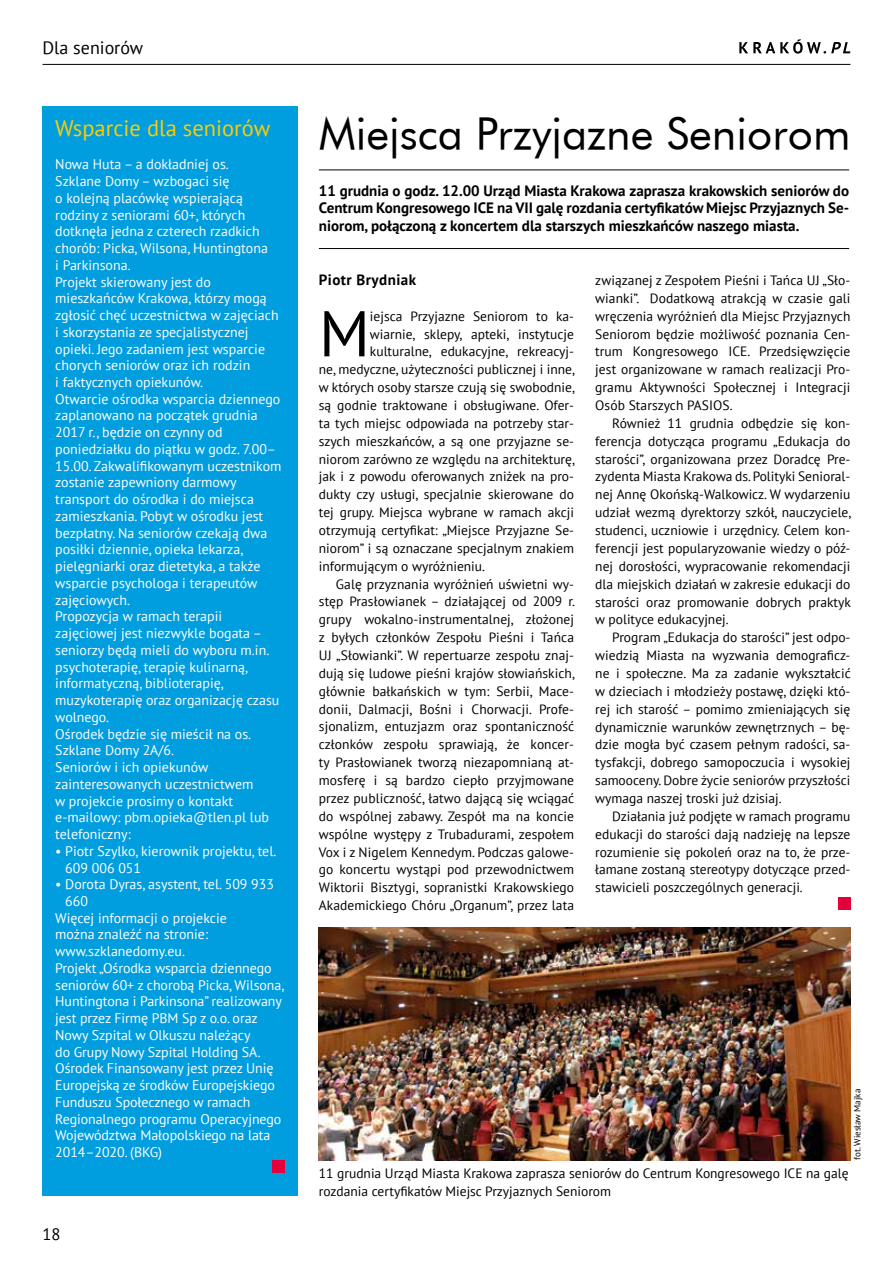
<style>
.page{position:relative;width:893px;height:1263px;background:#fff}
.page>*{position:absolute;margin:0;border:0;box-sizing:border-box;transform-origin:0 0}
.t1{font:64.5px "PT Sans";color:#000}
.t2{font:43.05px "Futura PL";color:#000}
.t3{font:22.5px "PT Sans";color:#fc0}
.t4{font:18px "PT Sans";color:#000}
.t5{font:16.5px "PT Sans";color:#000}
.t6{font:700 15px/17.9px "PT Sans";color:#000;text-align:justify}
.t7{font:700 15px "PT Sans";letter-spacing:.03em;color:#000}
.t8{font:13.95px/16.8px "PT Sans";color:#fff}
.t9{font:13.5px/17.9px "PT Sans";color:#000;text-align:justify}
.t10{font:9px "PT Sans";color:#000}
</style>
<div class="page">
<hr style="left:43px;top:64px;width:807px;height:1px;background:#000">
<svg style="left:739px;top:39px;width:111px;height:15px"></svg>
<div style="left:838px;top:897px;width:12px;height:13px;background:#e4003a"></div>
<hr style="left:319px;top:170px;width:530px;height:1px;background:#000">
<hr style="left:319px;top:248px;width:530px;height:1px;background:#000">
<div style="left:43px;top:106px;width:255px;height:1090px;background:#009ddf"></div>
<div style="left:272px;top:1160px;width:13px;height:12px;background:#e4003a"></div>
<img style="left:319px;top:928px;width:531px;height:232px">
<h3 class="t4" style="left:43px;top:36px;width:102px">Dla seniorów</h3>
<h3 class="t3" style="left:55px;top:114px;width:216px">Wsparcie dla seniorów</h3>
<p class="t8" style="left:55px;top:156px;width:228px">Nowa Huta – a dokładniej os.<br>Szklane Domy – wzbogaci się<br>o kolejną placówkę wspierającą rodziny z seniorami 60+, których dotknęła jedna z czterech rzadkich chorób: Picka, Wilsona, Huntingtona<br>i Parkinsona.<br>Projekt skierowany jest do mieszkańców Krakowa, którzy mogą zgłosić chęć uczestnictwa w zajęciach i skorzystania ze specjalistycznej opieki. Jego zadaniem jest wsparcie chorych seniorów oraz ich rodzin<br>i faktycznych opiekunów.<br>Otwarcie ośrodka wsparcia dziennego zaplanowano na początek grudnia<br>2017 r., będzie on czynny od poniedziałku do piątku w godz. 7.00–<br>15.00. Zakwalifikowanym uczestnikom zostanie zapewniony darmowy transport do ośrodka i do miejsca zamieszkania. Pobyt w ośrodku jest bezpłatny. Na seniorów czekają dwa posiłki dziennie, opieka lekarza, pielęgniarki oraz dietetyka, a także wsparcie psychologa i terapeutów zajęciowych.<br>Propozycja w ramach terapii zajęciowej jest niezwykle bogata – seniorzy będą mieli do wyboru m.in. psychoterapię, terapię kulinarną, informatyczną, biblioterapię, muzykoterapię oraz organizację czasu wolnego.<br>Ośrodek będzie się mieścił na os.<br>Szklane Domy 2A/6.<br>Seniorów i ich opiekunów zainteresowanych uczestnictwem<br>w projekcie prosimy o kontakt e-mailowy: pbm.opieka@tlen.pl lub telefoniczny:</p>
<p class="t8" style="left:65px;top:842px;width:213px;text-indent:-10px">• Piotr Szylko, kierownik projektu, tel.<br>609 006 051</p>
<p class="t8" style="left:55px;top:876px;width:220px">• Dorota Dyras, asystent, tel. 509 933</p>
<p class="t8" style="left:65px;top:892px;width:24px">660</p>
<p class="t8" style="left:55px;top:909px;width:173px">Więcej informacji o projekcie</p>
<p class="t8" style="left:55px;top:926px;width:154px">można znaleźć na stronie:</p>
<p class="t8" style="left:55px;top:942px;width:131px">www.szklanedomy.eu.</p>
<p class="t8" style="left:55px;top:959px;width:218px">Projekt „Ośrodka wsparcia dziennego</p>
<p class="t8" style="left:55px;top:976px;width:231px">seniorów 60+ z chorobą Picka, Wilsona,</p>
<p class="t8" style="left:55px;top:993px;width:228px">Huntingtona i Parkinsona” realizowany</p>
<p class="t8" style="left:55px;top:1009px;width:204px">jest przez Firmę PBM Sp z o.o. oraz</p>
<p class="t8" style="left:55px;top:1026px;width:197px">Nowy Szpital w Olkuszu należący</p>
<p class="t8" style="left:55px;top:1043px;width:207px">do Grupy Nowy Szpital Holding SA.</p>
<p class="t8" style="left:55px;top:1060px;width:220px">Ośrodek Finansowany jest przez Unię</p>
<p class="t8" style="left:55px;top:1076px;width:221px">Europejską ze środków Europejskiego</p>
<p class="t8" style="left:55px;top:1093px;width:197px">Funduszu Społecznego w ramach</p>
<p class="t8" style="left:55px;top:1110px;width:228px">Regionalnego programu Operacyjnego</p>
<p class="t8" style="left:55px;top:1127px;width:217px">Województwa Małopolskiego na lata</p>
<p class="t8" style="left:55px;top:1143px;width:108px">2014–2020. (BKG)</p>
<p class="t5" style="left:43px;top:1223px;width:19px">18</p>
<h2 class="t2" style="left:319px;top:106px;width:533px">Miejsca Przyjazne Seniorom</h2>
<p class="t6" style="left:319px;top:181px;width:532px">11 grudnia o godz. 12.00 Urząd Miasta Krakowa zaprasza krakowskich seniorów do Centrum Kongresowego ICE na VII galę rozdania certyfikatów Miejsc Przyjaznych Se&shy;niorom, połączoną z koncertem dla starszych mieszkańców naszego miasta.</p>
<p class="t7" style="left:319px;top:270px;width:99px">Piotr Brydniak</p>
<h1 class="t1" style="left:319px;top:292px;width:53px">M</h1>
<p class="t9" style="left:370px;top:307px;width:206px">iejsca Przyjazne Seniorom to ka-</p>
<p class="t9" style="left:370px;top:324px;width:206px">wiarnie, sklepy, apteki, instytucje</p>
<p class="t9" style="left:370px;top:342px;width:206px">kulturalne, edukacyjne, rekreacyj-</p>
<p class="t9" style="left:319px;top:360px;width:258px">ne, medyczne, użyteczności publicznej i inne,</p>
<p class="t9" style="left:319px;top:378px;width:258px">w których osoby starsze czują się swobodnie,</p>
<p class="t9" style="left:319px;top:396px;width:257px">są godnie traktowane i obsługiwane. Ofer-</p>
<p class="t9" style="left:319px;top:414px;width:257px">ta tych miejsc odpowiada na potrzeby star-</p>
<p class="t9" style="left:319px;top:432px;width:257px">szych mieszkańców, a są one przyjazne se-</p>
<p class="t9" style="left:319px;top:450px;width:258px">niorom zarówno ze względu na architekturę,</p>
<p class="t9" style="left:319px;top:467px;width:257px">jak i z powodu oferowanych zniżek na pro-</p>
<p class="t9" style="left:319px;top:485px;width:257px">dukty czy usługi, specjalnie skierowane do</p>
<p class="t9" style="left:319px;top:503px;width:257px">tej grupy. Miejsca wybrane w ramach akcji</p>
<p class="t9" style="left:319px;top:521px;width:257px">otrzymują certyfikat: „Miejsce Przyjazne Se-</p>
<p class="t9" style="left:319px;top:539px;width:257px">niorom” i są oznaczane specjalnym znakiem</p>
<p class="t9" style="left:319px;top:557px;width:168px">informującym o wyróżnieniu.</p>
<p class="t9" style="left:336px;top:575px;width:240px">Galę przyznania wyróżnień uświetni wy-</p>
<p class="t9" style="left:319px;top:592px;width:258px">stęp Prasłowianek – działającej od 2009 r.</p>
<p class="t9" style="left:319px;top:610px;width:257px">grupy wokalno-instrumentalnej, złożonej</p>
<p class="t9" style="left:319px;top:628px;width:257px">z byłych członków Zespołu Pieśni i Tańca</p>
<p class="t9" style="left:319px;top:646px;width:257px">UJ „Słowianki”. W repertuarze zespołu znaj-</p>
<p class="t9" style="left:319px;top:664px;width:258px">dują się ludowe pieśni krajów słowiańskich,</p>
<p class="t9" style="left:319px;top:682px;width:257px">głównie bałkańskich w tym: Serbii, Mace-</p>
<p class="t9" style="left:319px;top:700px;width:257px">donii, Dalmacji, Bośni i Chorwacji. Profe-</p>
<p class="t9" style="left:319px;top:717px;width:257px">sjonalizm, entuzjazm oraz spontaniczność</p>
<p class="t9" style="left:319px;top:735px;width:257px">członków zespołu sprawiają, że koncer-</p>
<p class="t9" style="left:319px;top:753px;width:257px">ty Prasłowianek tworzą niezapomnianą at-</p>
<p class="t9" style="left:319px;top:771px;width:257px">mosferę i są bardzo ciepło przyjmowane</p>
<p class="t9" style="left:319px;top:789px;width:257px">przez publiczność, łatwo dającą się wciągać</p>
<p class="t9" style="left:319px;top:807px;width:257px">do wspólnej zabawy. Zespół ma na koncie</p>
<p class="t9" style="left:319px;top:825px;width:257px">wspólne występy z Trubadurami, zespołem</p>
<p class="t9" style="left:319px;top:842px;width:257px">Vox i z Nigelem Kennedym. Podczas galowe-</p>
<p class="t9" style="left:319px;top:860px;width:257px">go koncertu wystąpi pod przewodnictwem</p>
<p class="t9" style="left:319px;top:878px;width:257px">Wiktorii Bisztygi, sopranistki Krakowskiego</p>
<p class="t9" style="left:319px;top:896px;width:257px">Akademickiego Chóru „Organum”, przez lata</p>
<p class="t9" style="left:595px;top:271px;width:257px">związanej z Zespołem Pieśni i Tańca UJ „Sło&shy;wianki”. Dodatkową atrakcją w czasie gali wręczenia wyróżnień dla Miejsc Przyjaznych Seniorom będzie możliwość poznania Cen&shy;trum Kongresowego ICE. Przedsięwzięcie jest organizowane w ramach realizacji Pro&shy;gramu Aktywności Społecznej i Integracji Osób Starszych PASIOS.</p>
<p class="t9" style="left:595px;top:414px;width:258px;text-indent:17px">Również 11 grudnia odbędzie się kon&shy;ferencja dotycząca programu „Edukacja do starości”, organizowana przez Doradcę Pre&shy;zydenta Miasta Krakowa ds. Polityki Senioral&shy;nej Annę Okońską-Walkowicz. W wydarzeniu udział wezmą dyrektorzy szkół, nauczyciele, studenci, uczniowie i urzędnicy. Celem kon&shy;ferencji jest popularyzowanie wiedzy o póź&shy;nej dorosłości, wypracowanie rekomendacji dla miejskich działań w zakresie edukacji do starości oraz promowanie dobrych praktyk w polityce edukacyjnej.</p>
<p class="t9" style="left:595px;top:628px;width:257px;text-indent:17px">Program „Edukacja do starości” jest odpo&shy;wiedzią Miasta na wyzwania demograficz&shy;ne i społeczne. Ma za zadanie wykształcić w dzieciach i młodzieży postawę, dzięki któ&shy;rej ich starość – pomimo zmieniających się dynamicznie warunków zewnętrznych – bę&shy;dzie mogła być czasem pełnym radości, sa&shy;tysfakcji, dobrego samopoczucia i wysokiej samooceny. Dobre życie seniorów przyszłości wymaga naszej troski już dzisiaj.</p>
<p class="t9" style="left:595px;top:807px;width:257px;text-indent:17px">Działania już podjęte w ramach programu edukacji do starości dają nadzieję na lepsze rozumienie się pokoleń oraz na to, że prze&shy;łamane zostaną stereotypy dotyczące przed&shy;stawicieli poszczególnych generacji.</p>
<p class="t10" style="left:852px;top:1160px;width:73px;rotate:-90deg">fot. Wiesław Majka</p>
<p class="t9" style="left:319px;top:1164px;width:531px">11 grudnia Urząd Miasta Krakowa zaprasza seniorów do Centrum Kongresowego ICE na galę rozdania certyfikatów Miejsc Przyjaznych Seniorom</p>
</div>
